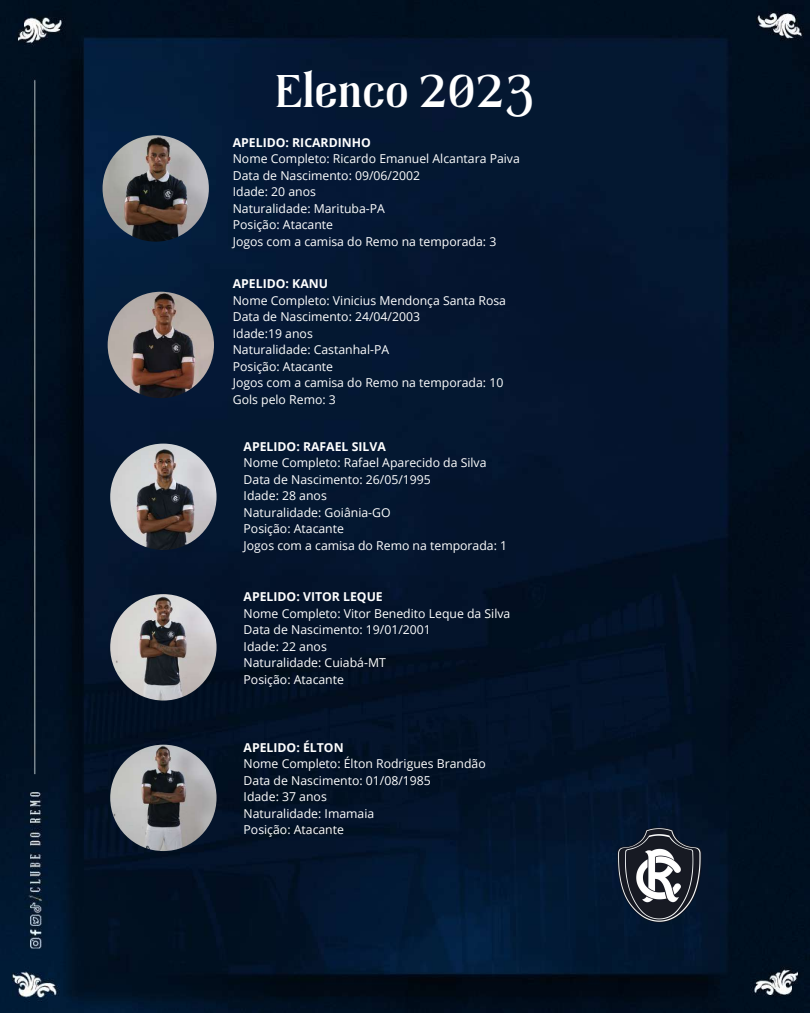
<style>
.page{position:relative;width:810px;height:1013px;background:#fff}
.page>*{position:absolute;margin:0;border:0;box-sizing:border-box;transform-origin:0 0}
.t1{font:700 47px "Tropikal";color:#fff}
.t2{font:12.2px/16.5px "Open Sans";color:#fff}
.t3{font:700 12.2px "Open Sans";color:#fff}
</style>
<div class="page">
<img style="left:0;top:0;width:810px;height:1012px">
<img style="left:590px;top:805px;width:139px;height:139px">
<img style="left:103px;top:135px;width:106px;height:107px;border-radius:50%">
<img style="left:108px;top:292px;width:106px;height:106px;border-radius:50%">
<img style="left:110px;top:443px;width:107px;height:107px;border-radius:50%">
<img style="left:110px;top:594px;width:107px;height:106px;border-radius:50%">
<img style="left:110px;top:744px;width:107px;height:107px;border-radius:50%">
<h1 class="t1" style="left:276px;top:71px;width:260px">Elenco 2023</h1>
<p class="t3" style="left:233px;top:134px;width:140px">APELIDO: RICARDINHO</p>
<p class="t2" style="left:233px;top:150px;width:289px">Nome Completo: Ricardo Emanuel Alcantara Paiva<br>Data de Nascimento: 09/06/2002<br>Idade: 20 anos<br>Naturalidade: Marituba-PA<br>Posição: Atacante<br>Jogos com a camisa do Remo na temporada: 3</p>
<p class="t3" style="left:233px;top:275px;width:97px">APELIDO: KANU</p>
<p class="t2" style="left:233px;top:292px;width:275px">Nome Completo: Vinicius Mendonça Santa Rosa<br>Data de Nascimento: 24/04/2003<br>Idade:19 anos<br>Naturalidade: Castanhal-PA<br>Posição: Atacante<br>Jogos com a camisa do Remo na temporada: 10<br>Gols pelo Remo: 3</p>
<p class="t3" style="left:244px;top:438px;width:144px">APELIDO: RAFAEL SILVA</p>
<p class="t2" style="left:244px;top:454px;width:265px">Nome Completo: Rafael Aparecido da Silva<br>Data de Nascimento: 26/05/1995<br>Idade: 28 anos<br>Naturalidade: Goiânia-GO<br>Posição: Atacante<br>Jogos com a camisa do Remo na temporada: 1</p>
<p class="t3" style="left:244px;top:588px;width:141px">APELIDO: VITOR LEQUE</p>
<p class="t2" style="left:244px;top:605px;width:268px">Nome Completo: Vitor Benedito Leque da Silva<br>Data de Nascimento: 19/01/2001<br>Idade: 22 anos<br>Naturalidade: Cuiabá-MT<br>Posição: Atacante</p>
<p class="t3" style="left:244px;top:738px;width:102px">APELIDO: ÉLTON</p>
<p class="t2" style="left:244px;top:755px;width:244px">Nome Completo: Élton Rodrigues Brandão<br>Data de Nascimento: 01/08/1985<br>Idade: 37 anos<br>Naturalidade: Imamaia<br>Posição: Atacante</p>
</div>
